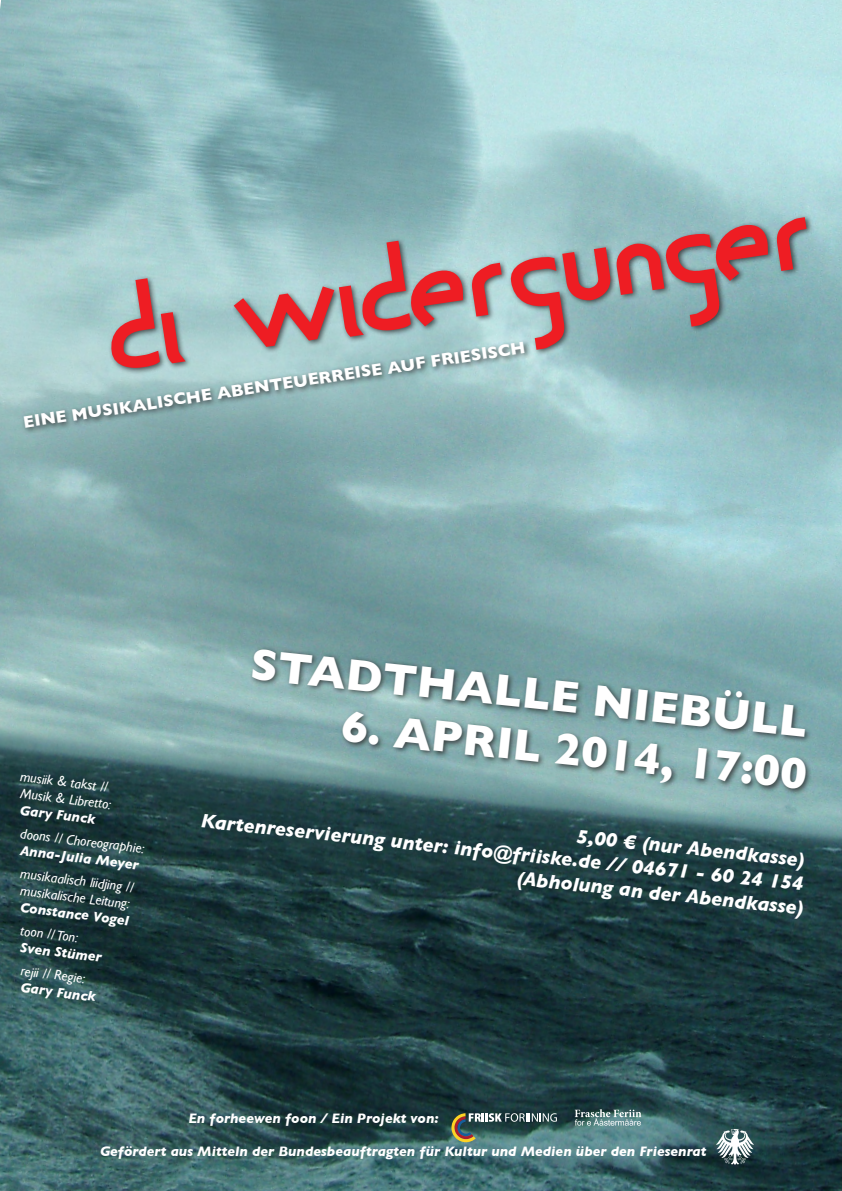
<style>
.page{position:relative;width:842px;height:1191px;background:#fff}
.page>*{position:absolute;margin:0;border:0;box-sizing:border-box;transform-origin:0 0}
.t1{font:700 45px "Gill Sans";color:#fff}
.t2{font:italic 700 20px "Gill Sans";color:#fff}
.t3{font:700 17px "Gill Sans";color:#fff}
.t4{font:italic 700 14px "Gill Sans";color:#fff}
.t5{font:italic 14px "Gill Sans";color:#fff}
</style>
<div class="page">
<img style="left:0;top:0;width:842px;height:1191px">
<div style="left:249px;top:646px;width:564px;height:150px;background:#231f20;opacity:.75"></div>
<div style="left:21px;top:214px;width:793px;height:221px;background:#231f20;opacity:.75"></div>
<svg style="left:105px;top:274px;width:89px;height:100px;background:#b69a9c"></svg>
<svg style="left:228px;top:213px;width:583px;height:141px;background:#a59da1"></svg>
<svg style="left:716px;top:1128px;width:38px;height:36px"></svg>
<svg style="left:575px;top:1109px;width:66px;height:16px"></svg>
<svg style="left:451px;top:1113px;width:106px;height:29px;background:#59716a"></svg>
<p class="t3" style="left:22px;top:414px;width:509px;rotate:-9deg">EINE MUSIKALISCHE ABENTEUERREISE AUF FRIESISCH</p>
<p class="t5" style="left:21px;top:768px;width:90px;rotate:7deg">musiik &amp; takst //</p>
<p class="t5" style="left:21px;top:785px;width:93px;rotate:7deg">Musik &amp; Libretto:</p>
<p class="t4" style="left:21px;top:802px;width:77px;rotate:7deg">Gary Funck</p>
<p class="t5" style="left:21px;top:825px;width:126px;rotate:7deg">doons // Choreographie:</p>
<p class="t4" style="left:21px;top:842px;width:121px;rotate:7deg">Anna-Julia Meyer</p>
<p class="t5" style="left:21px;top:865px;width:116px;rotate:7deg">musikaalisch liidjing //</p>
<p class="t5" style="left:21px;top:882px;width:112px;rotate:7deg">musikalische Leitung:</p>
<p class="t4" style="left:21px;top:899px;width:111px;rotate:7deg">Constance Vogel</p>
<p class="t5" style="left:22px;top:922px;width:59px;rotate:7deg">toon // Ton:</p>
<p class="t4" style="left:22px;top:939px;width:83px;rotate:7deg">Sven Stümer</p>
<p class="t5" style="left:22px;top:962px;width:66px;rotate:7deg">rejii // Regie:</p>
<p class="t4" style="left:22px;top:979px;width:77px;rotate:7deg">Gary Funck</p>
<p class="t1" style="left:253px;top:637px;width:561px;rotate:6deg">STADTHALLE NIEBÜLL</p>
<p class="t1" style="left:345px;top:699px;width:469px;rotate:6deg">6. APRIL 2014, 17:00</p>
<p class="t2" style="left:202px;top:809px;width:607px;rotate:6deg">Kartenreservierung unter: info@friiske.de // 04671 - 60 24 154</p>
<p class="t2" style="left:578px;top:824px;width:230px;rotate:6deg">5,00 € (nur Abendkasse)</p>
<p class="t2" style="left:518px;top:866px;width:289px;rotate:6deg">(Abholung an der Abendkasse)</p>
<p class="t4" style="left:188px;top:1109px;width:252px">En forheewen foon / Ein Projekt von:</p>
<p class="t4" style="left:100px;top:1143px;width:608px">Gefördert aus Mitteln der Bundesbeauftragten für Kultur und Medien über den Friesenrat</p>
</div>
